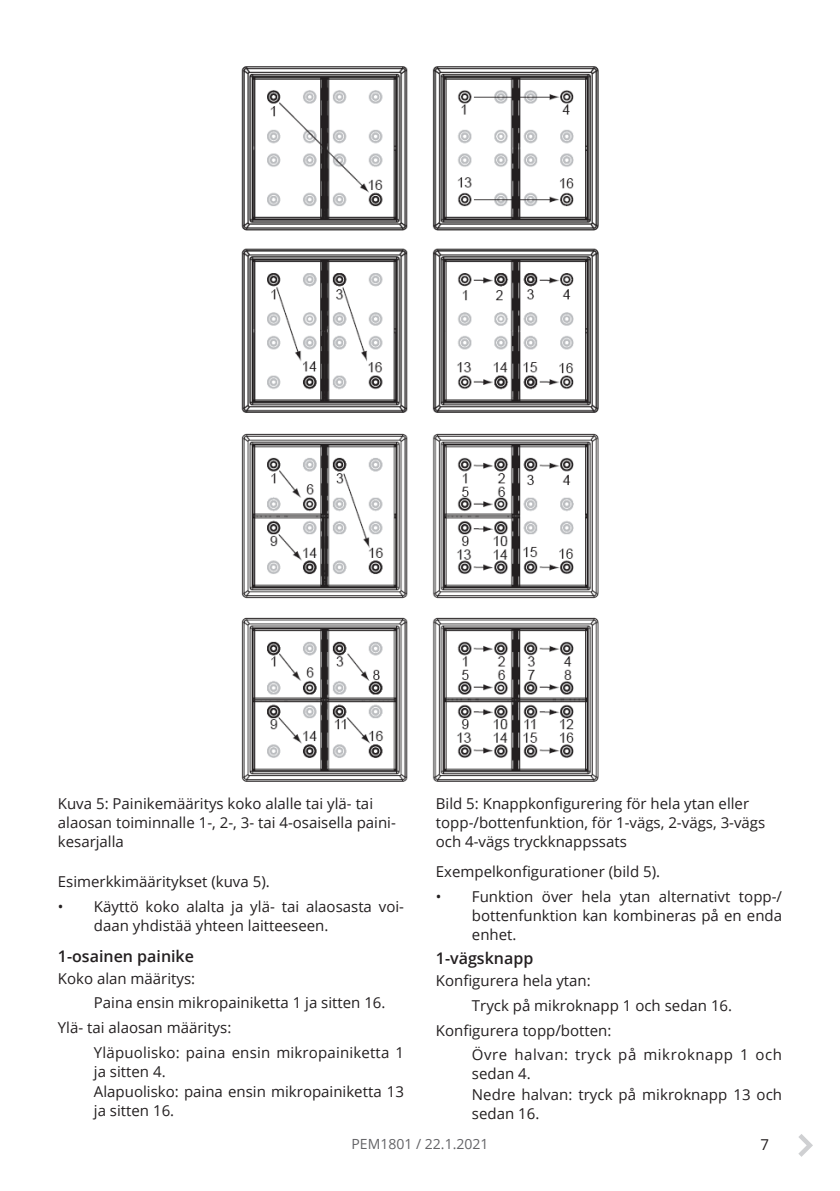
<style>
.page{position:relative;width:840px;height:1191px;background:#fff}
.page>*{position:absolute;margin:0;border:0;box-sizing:border-box;transform-origin:0 0}
.Heading_2{font:600 16px "Open Sans";color:#231f20}
.Body_text{font:15px/19px "Open Sans";color:#231f20}
.Body_text_indent{font:15px/19px "Open Sans";color:#231f20}
.Body_text_indent-2{font:15px/19px "Open Sans";letter-spacing:.035em;color:#231f20}
.t1{font:14px "Open Sans";color:#636366}
</style>
<div class="page">
<svg style="left:798px;top:1134px;width:14px;height:22px"></svg>
<img style="left:241px;top:66px;width:358px;height:716px">
<p class="Body_text" style="left:58px;top:794px;width:339px">Kuva 5: Painikemääritys koko alalle tai ylä- tai alaosan toiminnalle 1-, 2-, 3- tai 4-osaisella paini&shy;kesarjalla</p>
<p class="Body_text" style="left:435px;top:794px;width:331px">Bild 5: Knappkonfigurering för hela ytan eller topp-/bottenfunktion, för 1-vägs, 2-vägs, 3-vägs och 4-vägs tryckknappssats</p>
<p class="Body_text" style="left:58px;top:872px;width:213px">Esimerkkimääritykset (kuva 5).</p>
<p class="Body_text" style="left:94px;top:896px;width:311px;text-indent:-36px">• Käyttö koko alalta ja ylä- tai alaosasta voi&shy;daan yhdistää yhteen laitteeseen.</p>
<p class="Heading_2" style="left:58px;top:945px;width:137px">1-osainen painike</p>
<p class="Body_text" style="left:58px;top:968px;width:139px">Koko alan määritys:</p>
<p class="Body_text_indent" style="left:94px;top:992px;width:293px">Paina ensin mikropainiketta 1 ja sitten 16.</p>
<p class="Body_text" style="left:58px;top:1017px;width:175px">Ylä- tai alaosan määritys:</p>
<p class="Body_text_indent" style="left:94px;top:1042px;width:311px">Yläpuolisko: paina ensin mikropainiketta 1 ja sitten 4.</p>
<p class="Body_text_indent" style="left:94px;top:1081px;width:311px">Alapuolisko: paina ensin mikropainiketta 13 ja sitten 16.</p>
<p class="Body_text" style="left:435px;top:861px;width:226px">Exempelkonfigurationer (bild 5).</p>
<p class="Body_text" style="left:471px;top:886px;width:311px;text-align:justify;text-indent:-36px">• Funktion över hela ytan alternativt topp-/ bottenfunktion kan kombineras på en enda enhet.</p>
<p class="Heading_2" style="left:435px;top:947px;width:99px">1-vägsknapp</p>
<p class="Body_text" style="left:435px;top:971px;width:156px">Konfigurera hela ytan:</p>
<p class="Body_text_indent" style="left:471px;top:995px;width:261px">Tryck på mikroknapp 1 och sedan 16.</p>
<p class="Body_text" style="left:435px;top:1020px;width:177px">Konfigurera topp/botten:</p>
<p class="Body_text_indent-2" style="left:471px;top:1045px;width:311px">Övre halvan: tryck på mikroknapp 1 och sedan 4.</p>
<p class="Body_text_indent" style="left:471px;top:1084px;width:311px">Nedre halvan: tryck på mikroknapp 13 och sedan 16.</p>
<p class="t1" style="left:351px;top:1134px;width:138px">PEM1801 / 22.1.2021</p>
<p class="Body_text" style="left:760px;top:1135px;width:10px">7</p>
</div>
